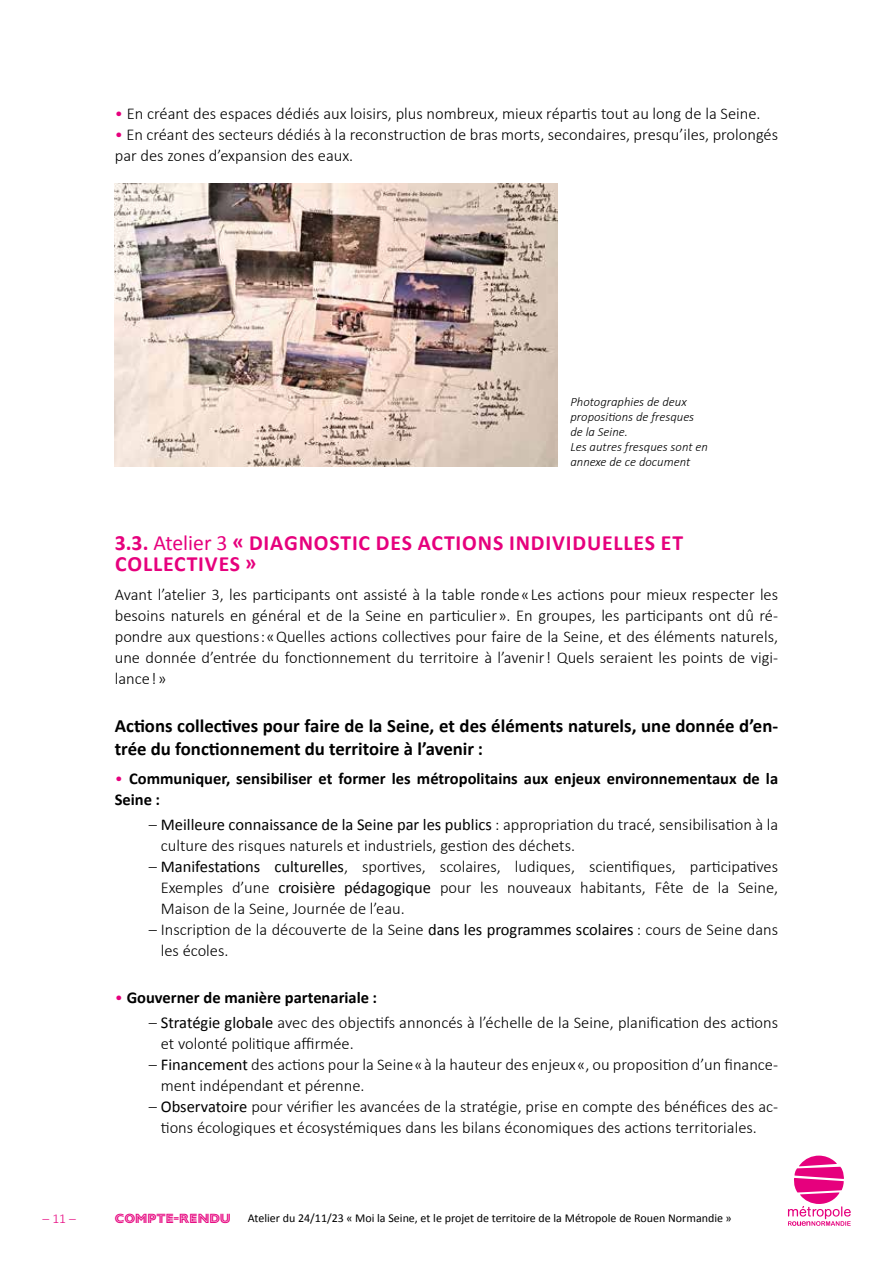
<style>
.page{position:relative;width:893px;height:1263px;background:#fff}
.page>*{position:absolute;margin:0;border:0;box-sizing:border-box;transform-origin:0 0}
.t1{font:700 21.75px/21px "Calibri";letter-spacing:.04em;color:#e6007d}
.t2{font:700 18.75px/22.5px "Calibri";color:#000}
.t3{font:300 16.5px/21px "Calibri";color:#000}
.t4{font:700 16.5px/21px "Calibri";color:#000}
.t5{font:700 13.5px "Gill Sans Nova Inline";color:#e6007d}
.t6{font:300 13.5px "Calibri";color:#e6007d}
.t7{font:italic 300 12.75px/15px "Calibri";color:#000}
.t8{font:12px "Calibri";color:#000}
.s1{color:#e6007d}
.s2{font-weight:400}
.s3{font-weight:300;color:#e6007d}
</style>
<div class="page">
<svg style="left:788px;top:1155px;width:63px;height:71px"></svg>
<img style="left:115px;top:183px;width:443px;height:283px">
<p class="t3" style="left:115px;top:103px;width:647px"><span class="s1">•</span> En créant des espaces dédiés aux loisirs, plus nombreux, mieux répartis tout au long de la Seine.</p>
<p class="t3" style="left:115px;top:124px;width:665px"><span class="s1">•</span> En créant des secteurs dédiés à la reconstruction de bras morts, secondaires, presqu’iles, prolongés par des zones d’expansion des eaux.</p>
<p class="t7" style="left:570px;top:394px;width:139px">Photographies de deux propositions de fresques de la Seine.<br>Les autres fresques sont en annexe de ce document</p>
<h1 class="t1" style="left:115px;top:531px;width:570px">3.3. <span class="s2">Atelier 3</span> « DIAGNOSTIC DES ACTIONS INDIVIDUELLES ET<br>COLLECTIVES »</h1>
<p class="t3" style="left:115px;top:584px;width:665px;text-align:justify">Avant l’atelier 3, les participants ont assisté à la table ronde « Les actions pour mieux respecter les besoins naturels en général et de la Seine en particulier ». En groupes, les participants ont dû ré&shy;pondre aux questions : « Quelles actions collectives pour faire de la Seine, et des éléments naturels, une donnée d’entrée du fonctionnement du territoire à l’avenir ! Quels seraient les points de vigi&shy;lance ! »</p>
<p class="t2" style="left:115px;top:714px;width:665px">Actions collectives pour faire de la Seine, et des éléments naturels, une donnée d’en&shy;trée du fonctionnement du territoire à l’avenir :</p>
<p class="t4" style="left:115px;top:767px;width:665px"><span class="s3">•</span> Communiquer, sensibiliser et former les métropolitains aux enjeux environnementaux de la<br>Seine :</p>
<p class="t3" style="left:161px;top:814px;width:619px;text-indent:-12px">– <span class="s2">Meilleure connaissance de la Seine par les publics</span> : appropriation du tracé, sensibilisation à la culture des risques naturels et industriels, gestion des déchets.</p>
<p class="t3" style="left:161px;top:856px;width:619px;text-align:justify;text-indent:-12px">– <span class="s2">Manifestations culturelles</span>, sportives, scolaires, ludiques, scientifiques, participatives Exemples d’une <span class="s2">croisière pédagogique</span> pour les nouveaux habitants, Fête de la Seine, Maison de la Seine, Journée de l’eau.</p>
<p class="t3" style="left:161px;top:919px;width:619px;text-indent:-12px">– Inscription de la découverte de la Seine <span class="s2">dans les programmes scolaires</span> : cours de Seine dans les écoles.</p>
<p class="t4" style="left:115px;top:986px;width:264px"><span class="s3">•</span> Gouverner de manière partenariale :</p>
<p class="t3" style="left:161px;top:1012px;width:619px;text-indent:-12px">– <span class="s2">Stratégie globale</span> avec des objectifs annoncés à l’échelle de la Seine, planification des actions et volonté politique affirmée.</p>
<p class="t3" style="left:161px;top:1054px;width:619px;text-indent:-12px">– <span class="s2">Financement</span> des actions pour la Seine « à la hauteur des enjeux «, ou proposition d’un finance&shy;ment indépendant et pérenne.</p>
<p class="t3" style="left:149px;top:1096px;width:631px;text-align:center">– <span class="s2">Observatoire</span> pour vérifier les avancées de la stratégie, prise en compte des bénéfices des ac&shy;tions écologiques et écosystémiques dans les bilans économiques des actions territoriales.</p>
<p class="t6" style="left:43px;top:1210px;width:35px">‒ 11 ‒</p>
<p class="t5" style="left:115px;top:1209px;width:118px">COMPTE-RENDU</p>
<p class="t8" style="left:248px;top:1210px;width:485px">Atelier du 24/11/23 « Moi la Seine, et le projet de territoire de la Métropole de Rouen Normandie »</p>
</div>
